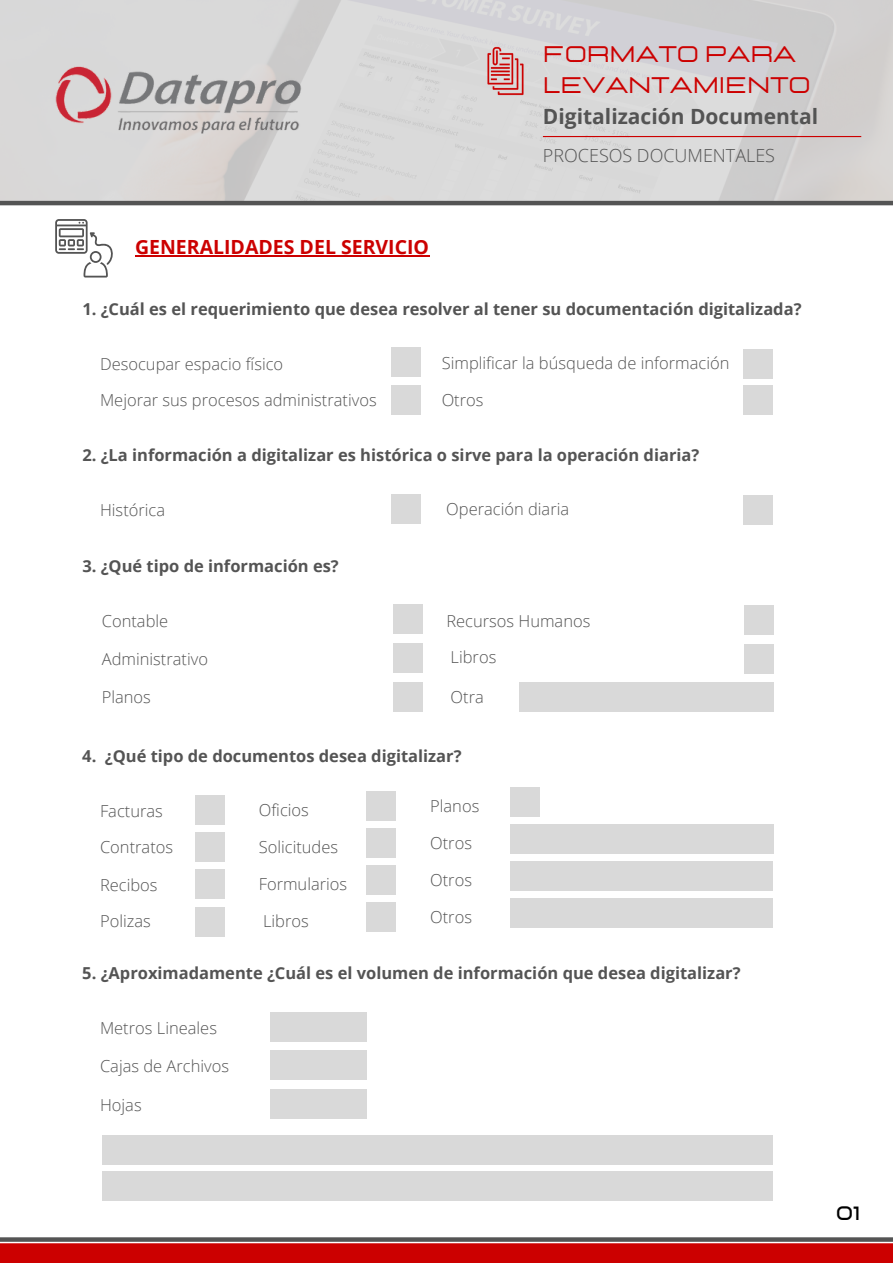
<style>
.page{position:relative;width:893px;height:1264px;background:#fff}
.page>*{position:absolute;margin:0;border:0;box-sizing:border-box;transform-origin:0 0}
.t1{font:22.5px/31.5px "Lastica";color:#c00}
.t2{font:700 21px "Open Sans";color:#545454}
.t3{font:700 19.5px "Open Sans";color:#c00}
.t4{font:700 19.5px "Lastica";color:#000}
.t5{font:300 18px "Open Sans";color:#545454}
.t6{font:300 16.5px "Open Sans";color:#545454}
.t7{font:700 16.5px "Open Sans";color:#545454}
</style>
<div class="page">
<img style="left:0;top:0;width:892px;height:201px">
<hr style="left:0;top:201px;width:892px;height:4px;background:#545454">
<hr style="left:543px;top:136px;width:318px;height:1px;background:#c00">
<img style="left:55px;top:64px;width:247px;height:73px">
<img style="left:476px;top:42px;width:58px;height:58px">
<div style="left:391px;top:348px;width:30px;height:29px;background:#d9d9d9"></div>
<div style="left:743px;top:349px;width:29px;height:29px;background:#d9d9d9"></div>
<div style="left:391px;top:385px;width:30px;height:30px;background:#d9d9d9"></div>
<div style="left:743px;top:385px;width:29px;height:30px;background:#d9d9d9"></div>
<div style="left:391px;top:494px;width:30px;height:29px;background:#d9d9d9"></div>
<div style="left:743px;top:495px;width:29px;height:29px;background:#d9d9d9"></div>
<div style="left:393px;top:604px;width:29px;height:29px;background:#d9d9d9"></div>
<div style="left:744px;top:605px;width:30px;height:30px;background:#d9d9d9"></div>
<div style="left:393px;top:643px;width:29px;height:29px;background:#d9d9d9"></div>
<div style="left:744px;top:644px;width:30px;height:29px;background:#d9d9d9"></div>
<div style="left:393px;top:682px;width:29px;height:29px;background:#d9d9d9"></div>
<div style="left:519px;top:682px;width:254px;height:29px;background:#d9d9d9"></div>
<div style="left:195px;top:795px;width:29px;height:29px;background:#d9d9d9"></div>
<div style="left:366px;top:791px;width:30px;height:29px;background:#d9d9d9"></div>
<div style="left:195px;top:832px;width:29px;height:30px;background:#d9d9d9"></div>
<div style="left:366px;top:828px;width:30px;height:29px;background:#d9d9d9"></div>
<div style="left:195px;top:869px;width:29px;height:29px;background:#d9d9d9"></div>
<div style="left:366px;top:865px;width:30px;height:29px;background:#d9d9d9"></div>
<div style="left:195px;top:907px;width:29px;height:29px;background:#d9d9d9"></div>
<div style="left:366px;top:902px;width:30px;height:29px;background:#d9d9d9"></div>
<div style="left:510px;top:787px;width:29px;height:29px;background:#d9d9d9"></div>
<div style="left:510px;top:824px;width:263px;height:29px;background:#d9d9d9"></div>
<div style="left:510px;top:861px;width:262px;height:29px;background:#d9d9d9"></div>
<div style="left:510px;top:898px;width:262px;height:29px;background:#d9d9d9"></div>
<div style="left:0;top:1243px;width:892px;height:19px;background:#c00"></div>
<svg style="left:0;top:1237px;width:892px;height:4px;background:#616161"></svg>
<div style="left:270px;top:1011px;width:96px;height:30px;background:#d9d9d9"></div>
<div style="left:270px;top:1050px;width:96px;height:29px;background:#d9d9d9"></div>
<div style="left:270px;top:1089px;width:96px;height:29px;background:#d9d9d9"></div>
<div style="left:102px;top:1171px;width:670px;height:29px;background:#d9d9d9"></div>
<div style="left:102px;top:1135px;width:670px;height:29px;background:#d9d9d9"></div>
<svg style="left:55px;top:219px;width:58px;height:58px"></svg>
<hr style="left:135px;top:255px;width:294px;height:1px;background:#c00">
<p class="t3" style="left:135px;top:233px;width:295px">GENERALIDADES DEL SERVICIO</p>
<h1 class="t1" style="left:543px;top:39px;width:269px">FORMATO PARA<br>LEVANTAMIENTO</h1>
<p class="t2" style="left:543px;top:101px;width:277px">Digitalización Documental</p>
<p class="t5" style="left:543px;top:143px;width:234px">PROCESOS DOCUMENTALES</p>
<p class="t7" style="left:82px;top:297px;width:720px">1. ¿Cuál es el requerimiento que desea resolver al tener su documentación digitalizada?</p>
<p class="t6" style="left:100px;top:352px;width:185px">Desocupar espacio físico</p>
<p class="t6" style="left:442px;top:351px;width:289px">Simplificar la búsqueda de información</p>
<p class="t6" style="left:100px;top:388px;width:278px">Mejorar sus procesos administrativos</p>
<p class="t6" style="left:441px;top:388px;width:43px">Otros</p>
<p class="t7" style="left:82px;top:443px;width:618px">2. ¿La información a digitalizar es histórica o sirve para la operación diaria?</p>
<p class="t6" style="left:100px;top:498px;width:67px">Histórica</p>
<p class="t6" style="left:446px;top:497px;width:124px">Operación diaria</p>
<p class="t7" style="left:82px;top:554px;width:258px">3. ¿Qué tipo de información es?</p>
<p class="t6" style="left:102px;top:609px;width:68px">Contable</p>
<p class="t6" style="left:446px;top:609px;width:145px">Recursos Humanos</p>
<p class="t6" style="left:102px;top:647px;width:108px">Administrativo</p>
<p class="t6" style="left:450px;top:645px;width:47px">Libros</p>
<p class="t6" style="left:102px;top:685px;width:51px">Planos</p>
<p class="t6" style="left:450px;top:685px;width:35px">Otra</p>
<p class="t7" style="left:82px;top:744px;width:381px">4. ¿Qué tipo de documentos desea digitalizar?</p>
<p class="t6" style="left:100px;top:799px;width:64px">Facturas</p>
<p class="t6" style="left:259px;top:798px;width:52px">Oficios</p>
<p class="t6" style="left:100px;top:835px;width:75px">Contratos</p>
<p class="t6" style="left:259px;top:835px;width:81px">Solicitudes</p>
<p class="t6" style="left:100px;top:873px;width:59px">Recibos</p>
<p class="t6" style="left:259px;top:872px;width:90px">Formularios</p>
<p class="t6" style="left:100px;top:909px;width:52px">Polizas</p>
<p class="t6" style="left:263px;top:909px;width:47px">Libros</p>
<p class="t6" style="left:430px;top:794px;width:51px">Planos</p>
<p class="t6" style="left:430px;top:831px;width:43px">Otros</p>
<p class="t6" style="left:430px;top:868px;width:43px">Otros</p>
<p class="t6" style="left:430px;top:905px;width:43px">Otros</p>
<p class="t7" style="left:82px;top:961px;width:659px">5. ¿Aproximadamente ¿Cuál es el volumen de información que desea digitalizar?</p>
<p class="t6" style="left:100px;top:1016px;width:118px">Metros Lineales</p>
<p class="t6" style="left:100px;top:1054px;width:130px">Cajas de Archivos</p>
<p class="t6" style="left:100px;top:1093px;width:43px">Hojas</p>
<p class="t4" style="left:835px;top:1203px;width:26px">01</p>
</div>
